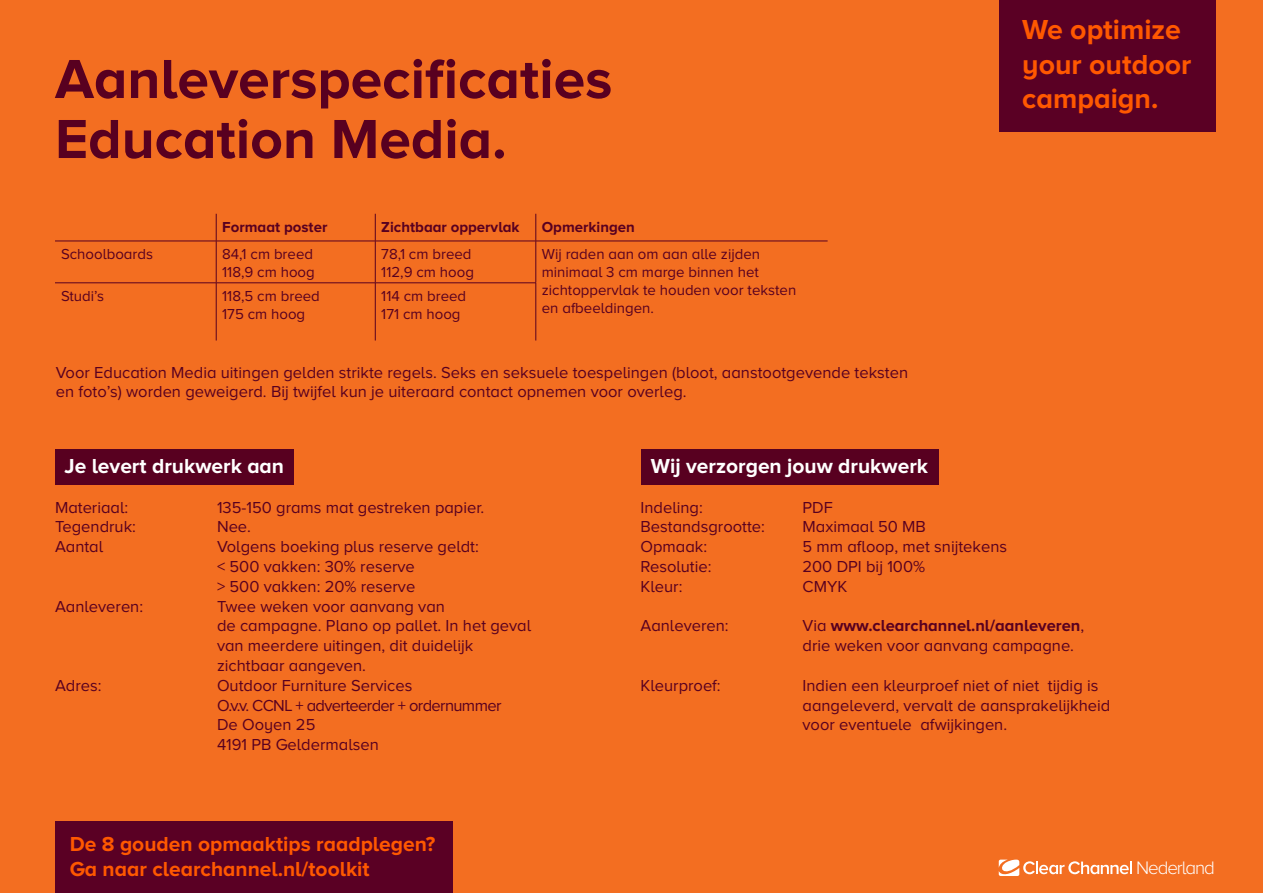
<style>
.page{position:relative;width:1263px;height:893px;background:#f36e21}
.page>*{position:absolute;margin:0;border:0;box-sizing:border-box;transform-origin:0 0}
.t1{font:700 57px/60px "Proxima Nova A";color:#580020}
.t2{font:700 28.5px "Proxima Nova A";color:#ff5800}
.t3{font:700 21px/25.2px "Proxima Nova A";color:#ff5800}
.t4{font:700 21px "Proxima Nova A";color:#fff}
.t5{font:300 18.75px "Proxima Nova A";letter-spacing:-.06em;color:#fff}
.t6{font:16.5px/19.8px "Proxima Nova A";color:#580020}
.t7{font:700 16.5px "Proxima Nova A";color:#580020}
.t8{font:15px/18px "Proxima Nova A";color:#580020}
.t9{font:700 15px "Proxima Nova A";color:#580020}
.s1{font-weight:400}
</style>
<div class="page">
<div style="left:641px;top:449px;width:298px;height:35px;background:#580020"></div>
<div style="left:55px;top:449px;width:238px;height:35px;background:#580020"></div>
<svg style="left:216px;top:214px;width:1px;height:27px"></svg>
<svg style="left:375px;top:214px;width:1px;height:27px"></svg>
<svg style="left:535px;top:214px;width:1px;height:27px"></svg>
<hr style="left:55px;top:241px;width:161px;height:1px;background:#580020">
<hr style="left:216px;top:241px;width:159px;height:1px;background:#580020">
<hr style="left:216px;top:241px;width:1px;height:42px;background:#580020">
<hr style="left:375px;top:241px;width:161px;height:1px;background:#580020">
<hr style="left:375px;top:241px;width:1px;height:42px;background:#580020">
<hr style="left:536px;top:241px;width:292px;height:1px;background:#580020">
<hr style="left:535px;top:241px;width:1px;height:42px;background:#580020">
<hr style="left:55px;top:283px;width:161px;height:1px;background:#580020">
<hr style="left:216px;top:283px;width:159px;height:1px;background:#580020">
<hr style="left:216px;top:283px;width:1px;height:57px;background:#580020">
<hr style="left:375px;top:283px;width:161px;height:1px;background:#580020">
<hr style="left:375px;top:283px;width:1px;height:57px;background:#580020">
<hr style="left:535px;top:283px;width:1px;height:57px;background:#580020">
<svg style="left:999px;top:860px;width:133px;height:16px"></svg>
<div style="left:999px;top:0;width:216px;height:132px;background:#5a0024"></div>
<div style="left:56px;top:821px;width:397px;height:72px;background:#5a0024"></div>
<p class="t1" style="left:55px;top:48px;width:559px">Aanleverspecificaties<br>Education Media.</p>
<p class="t9" style="left:222px;top:218px;width:107px">Formaat poster</p>
<p class="t9" style="left:381px;top:218px;width:140px">Zichtbaar oppervlak</p>
<p class="t9" style="left:542px;top:218px;width:94px">Opmerkingen</p>
<p class="t8" style="left:61px;top:245px;width:94px">Schoolboards</p>
<p class="t8" style="left:222px;top:245px;width:92px">84,1 cm breed</p>
<p class="t8" style="left:222px;top:263px;width:94px">118,9 cm hoog</p>
<p class="t8" style="left:381px;top:245px;width:92px">78,1 cm breed</p>
<p class="t8" style="left:381px;top:263px;width:94px">112,9 cm hoog</p>
<p class="t8" style="left:61px;top:286px;width:45px">Studi’s</p>
<p class="t8" style="left:222px;top:286px;width:99px">118,5 cm breed<br>175 cm hoog</p>
<p class="t8" style="left:381px;top:286px;width:86px">114 cm breed</p>
<p class="t8" style="left:381px;top:304px;width:81px">171 cm hoog</p>
<p class="t8" style="left:542px;top:245px;width:256px">Wij raden aan om aan alle zijden minimaal 3 cm marge binnen het zichtoppervlak te houden voor teksten en afbeeldingen.</p>
<p class="t6" style="left:56px;top:362px;width:854px">Voor Education Media uitingen gelden strikte regels. Seks en seksuele toespelingen (bloot, aanstootgevende teksten en foto’s) worden geweigerd. Bij twijfel kun je uiteraard contact opnemen voor overleg.</p>
<p class="t4" style="left:64px;top:454px;width:221px">Je levert drukwerk aan</p>
<p class="t4" style="left:651px;top:454px;width:279px">Wij verzorgen jouw drukwerk</p>
<p class="t2" style="left:1022px;top:14px;width:160px">We optimize</p>
<p class="t2" style="left:1022px;top:48px;width:171px">your outdoor</p>
<p class="t2" style="left:1022px;top:82px;width:138px">campaign.</p>
<p class="t6" style="left:55px;top:497px;width:75px">Materiaal:</p>
<p class="t6" style="left:217px;top:497px;width:269px">135-150 grams mat gestreken papier.</p>
<p class="t6" style="left:55px;top:517px;width:82px">Tegendruk:</p>
<p class="t6" style="left:217px;top:517px;width:36px">Nee.</p>
<p class="t6" style="left:55px;top:537px;width:50px">Aantal</p>
<p class="t6" style="left:217px;top:537px;width:263px">Volgens boeking plus reserve geldt: &lt; 500 vakken: 30% reserve<br>&gt; 500 vakken: 20% reserve</p>
<p class="t6" style="left:55px;top:596px;width:90px">Aanleveren:</p>
<p class="t6" style="left:217px;top:596px;width:316px">Twee weken voor aanvang van<br>de campagne. Plano op pallet. In het geval van meerdere uitingen, dit duidelijk zichtbaar aangeven.</p>
<p class="t6" style="left:55px;top:675px;width:48px">Adres:</p>
<p class="t6" style="left:217px;top:675px;width:286px">Outdoor Furniture Services<br>O.v.v. CCNL + adverteerder + ordernummer<br>De Ooyen 25<br>4191 PB Geldermalsen</p>
<p class="t3" style="left:70px;top:831px;width:367px">De 8 gouden opmaaktips raadplegen?<br>Ga naar clearchannel.nl/toolkit</p>
<p class="t6" style="left:640px;top:497px;width:64px">Indeling:</p>
<p class="t6" style="left:802px;top:497px;width:32px">PDF</p>
<p class="t6" style="left:640px;top:517px;width:126px">Bestandsgrootte:</p>
<p class="t6" style="left:802px;top:517px;width:125px">Maximaal 50 MB</p>
<p class="t6" style="left:640px;top:537px;width:68px">Opmaak:</p>
<p class="t6" style="left:802px;top:537px;width:206px">5 mm afloop, met snijtekens</p>
<p class="t6" style="left:640px;top:556px;width:73px">Resolutie:</p>
<p class="t6" style="left:802px;top:556px;width:124px">200 DPI bij 100%</p>
<p class="t6" style="left:640px;top:576px;width:43px">Kleur:</p>
<p class="t6" style="left:802px;top:576px;width:46px">CMYK</p>
<p class="t6" style="left:640px;top:616px;width:90px">Aanleveren:</p>
<p class="t7" style="left:802px;top:617px;width:283px"><span class="s1">Via</span> www.clearchannel.nl/aanleveren<span class="s1">,</span></p>
<p class="t6" style="left:802px;top:636px;width:273px">drie weken voor aanvang campagne.</p>
<p class="t6" style="left:640px;top:675px;width:82px">Kleurproef:</p>
<p class="t6" style="left:802px;top:675px;width:309px">Indien een kleurproef niet of niet tijdig is aangeleverd, vervalt de aansprakelijkheid voor eventuele afwijkingen.</p>
<p class="t5" style="left:1136px;top:857px;width:80px">Nederland</p>
</div>
